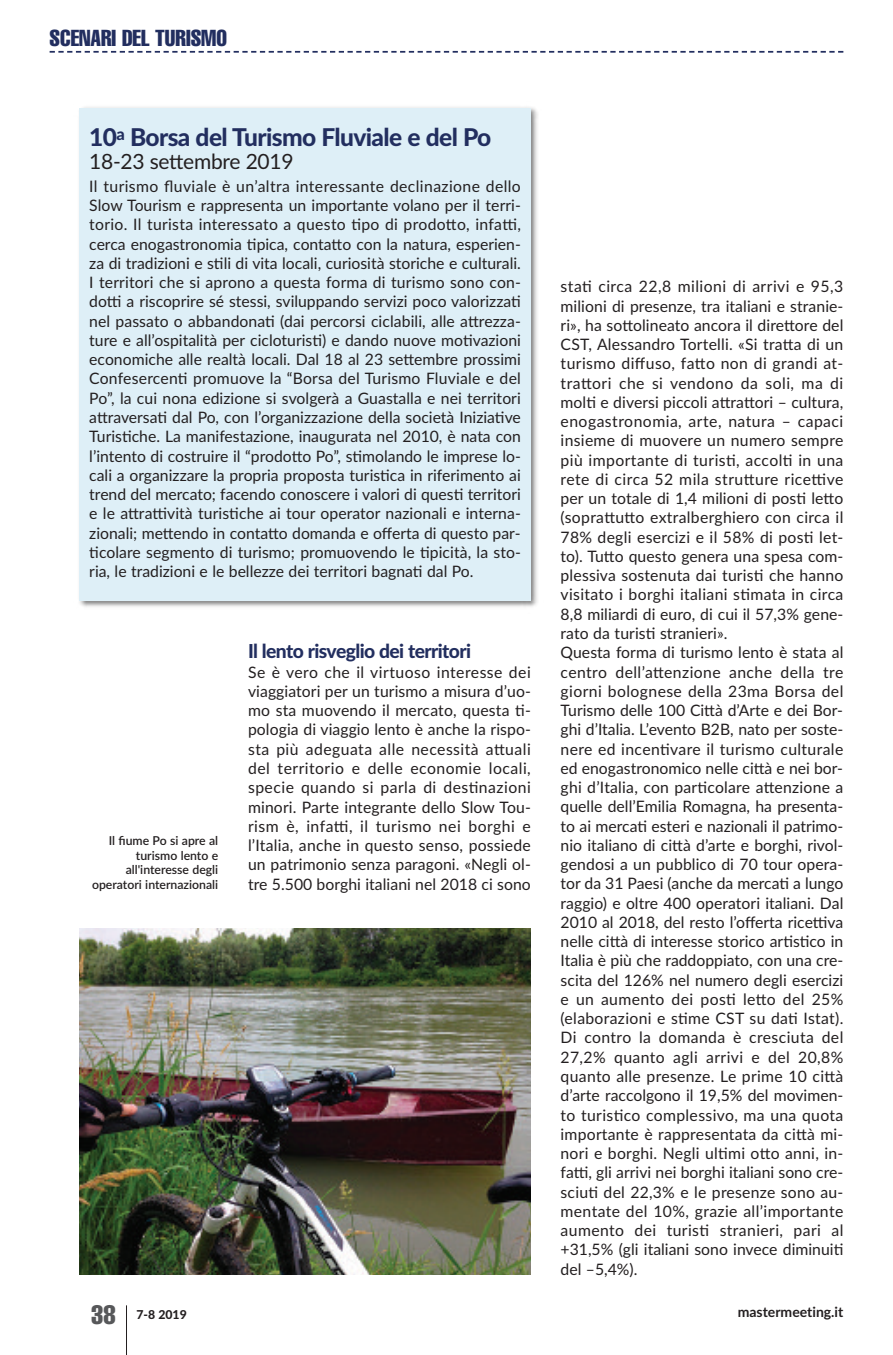
<style>
.page{position:relative;width:893px;height:1355px;background:#fff}
.page>*{position:absolute;margin:0;border:0;box-sizing:border-box;transform-origin:0 0}
.t1{font:extra-condensed 26.25px "Helvetica";color:#57585a}
.t2{font:800 24.5px "Lato";letter-spacing:-.035em;color:#222e5f}
.t3{font:extra-condensed 22.75px "Helvetica";color:#222e5f}
.t4{font:21px "Lato";letter-spacing:-.015em;color:#231f20}
.t5{font:800 19.25px "Lato";color:#222e5f}
.t6{font:15.75px/19.2px "Lato";letter-spacing:.005em;color:#231f20;text-align:justify}
.t7{font:700 14px "Lato";color:#231f20}
.t8{font:600 12.25px/14.9px "Lato";color:#231f20;text-align:right}
.t9{font:800 12.25px "Lato";color:#231f20}
</style>
<div class="page">
<hr style="left:126px;top:1305px;width:1px;height:49px;background:#231f20">
<svg style="left:50px;top:51px;width:793px;height:2px"></svg>
<img style="left:79px;top:107px;width:459px;height:500px">
<div style="left:79px;top:108px;width:452px;height:492px;background:#deeff7"></div>
<img style="left:79px;top:928px;width:452px;height:346px">
<h3 class="t3" style="left:50px;top:30px;width:179px">SCENARI DEL TURISMO</h3>
<h2 class="t2" style="left:89px;top:123px;width:404px">10<sup>a</sup> Borsa del turismo Fluviale e del Po</h2>
<h3 class="t4" style="left:89px;top:149px;width:206px">18-23 settembre 2019</h3>
<p class="t6" style="left:89px;top:177px;width:433px">Il turismo fluviale è un’altra interessante declinazione dello Slow Tourism e rappresenta un importante volano per il terri&shy;torio. Il turista interessato a questo tipo di prodotto, infatti, cerca enogastronomia tipica, contatto con la natura, esperien&shy;za di tradizioni e stili di vita locali, curiosità storiche e culturali.<br>I territori che si aprono a questa forma di turismo sono con&shy;dotti a riscoprire sé stessi, sviluppando servizi poco valorizzati nel passato o abbandonati (dai percorsi ciclabili, alle attrezza&shy;ture e all’ospitalità per cicloturisti) e dando nuove motivazioni economiche alle realtà locali. Dal 18 al 23 settembre prossimi Confesercenti promuove la “Borsa del Turismo Fluviale e del Po”, la cui nona edizione si svolgerà a Guastalla e nei territori attraversati dal Po, con l’organizzazione della società Iniziative Turistiche. La manifestazione, inaugurata nel 2010, è nata con l’intento di costruire il “prodotto Po”, stimolando le imprese lo&shy;cali a organizzare la propria proposta turistica in riferimento ai trend del mercato; facendo conoscere i valori di questi territori e le attrattività turistiche ai tour operator nazionali e interna&shy;zionali; mettendo in contatto domanda e offerta di questo par&shy;ticolare segmento di turismo; promuovendo le tipicità, la sto&shy;ria, le tradizioni e le bellezze dei territori bagnati dal Po.</p>
<p class="t8" style="left:92px;top:833px;width:128px">Il fiume Po si apre al turismo lento e all'interesse degli operatori internazionali</p>
<p class="t5" style="left:248px;top:640px;width:225px">il lento risveglio dei territori</p>
<p class="t6" style="left:248px;top:662px;width:284px">Se è vero che il virtuoso interesse dei viaggiatori per un turismo a misura d’uo&shy;mo sta muovendo il mercato, questa ti&shy;pologia di viaggio lento è anche la rispo&shy;sta più adeguata alle necessità attuali del territorio e delle economie locali, specie quando si parla di destinazioni minori. Parte integrante dello Slow Tou&shy;rism è, infatti, il turismo nei borghi e l’Italia, anche in questo senso, possiede un patrimonio senza paragoni. «Negli ol&shy;tre 5.500 borghi italiani nel 2018 ci sono</p>
<p class="t6" style="left:561px;top:277px;width:284px;text-align:left">stati circa 22,8 milioni di arrivi e 95,3 milioni di presenze, tra italiani e stranie&shy;ri», ha sottolineato ancora il direttore del CST, Alessandro Tortelli. «Si tratta di un turismo diffuso, fatto non di grandi at&shy;trattori che si vendono da soli, ma di molti e diversi piccoli attrattori – cultura, enogastronomia, arte, natura – capaci insieme di muovere un numero sempre più importante di turisti, accolti in una rete di circa 52 mila strutture ricettive per un totale di 1,4 milioni di posti letto (soprattutto extralberghiero con circa il 78% degli esercizi e il 58% di posti let&shy;to). Tutto questo genera una spesa com&shy;plessiva sostenuta dai turisti che hanno visitato i borghi italiani stimata in circa 8,8 miliardi di euro, di cui il 57,3% gene&shy;rato da turisti stranieri».<br>Questa forma di turismo lento è stata al centro dell’attenzione anche della tre giorni bolognese della 23ma Borsa del Turismo delle 100 Città d’Arte e dei Bor&shy;ghi d’Italia. L’evento B2B, nato per soste&shy;nere ed incentivare il turismo culturale ed enogastronomico nelle città e nei bor&shy;ghi d’Italia, con particolare attenzione a quelle dell’Emilia Romagna, ha presenta&shy;to ai mercati esteri e nazionali il patrimo&shy;nio italiano di città d’arte e borghi, rivol&shy;gendosi a un pubblico di 70 tour opera&shy;tor da 31 Paesi (anche da mercati a lungo raggio) e oltre 400 operatori italiani. Dal 2010 al 2018, del resto l’offerta ricettiva nelle città di interesse storico artistico in Italia è più che raddoppiato, con una cre&shy;scita del 126% nel numero degli esercizi e un aumento dei posti letto del 25% (elaborazioni e stime CST su dati Istat).<br>Di contro la domanda è cresciuta del 27,2% quanto agli arrivi e del 20,8% quanto alle presenze. Le prime 10 città d’arte raccolgono il 19,5% del movimen&shy;to turistico complessivo, ma una quota importante è rappresentata da città mi&shy;nori e borghi. Negli ultimi otto anni, in&shy;fatti, gli arrivi nei borghi italiani sono cre&shy;sciuti del 22,3% e le presenze sono au&shy;mentate del 10%, grazie all’importante aumento dei turisti stranieri, pari al +31,5% (gli italiani sono invece diminuiti del –5,4%).</p>
<h1 class="t1" style="left:91px;top:1305px;width:26px">38</h1>
<p class="t9" style="left:136px;top:1307px;width:52px">7-8 2019</p>
<p class="t7" style="left:738px;top:1303px;width:107px">mastermeeting.it</p>
</div>
